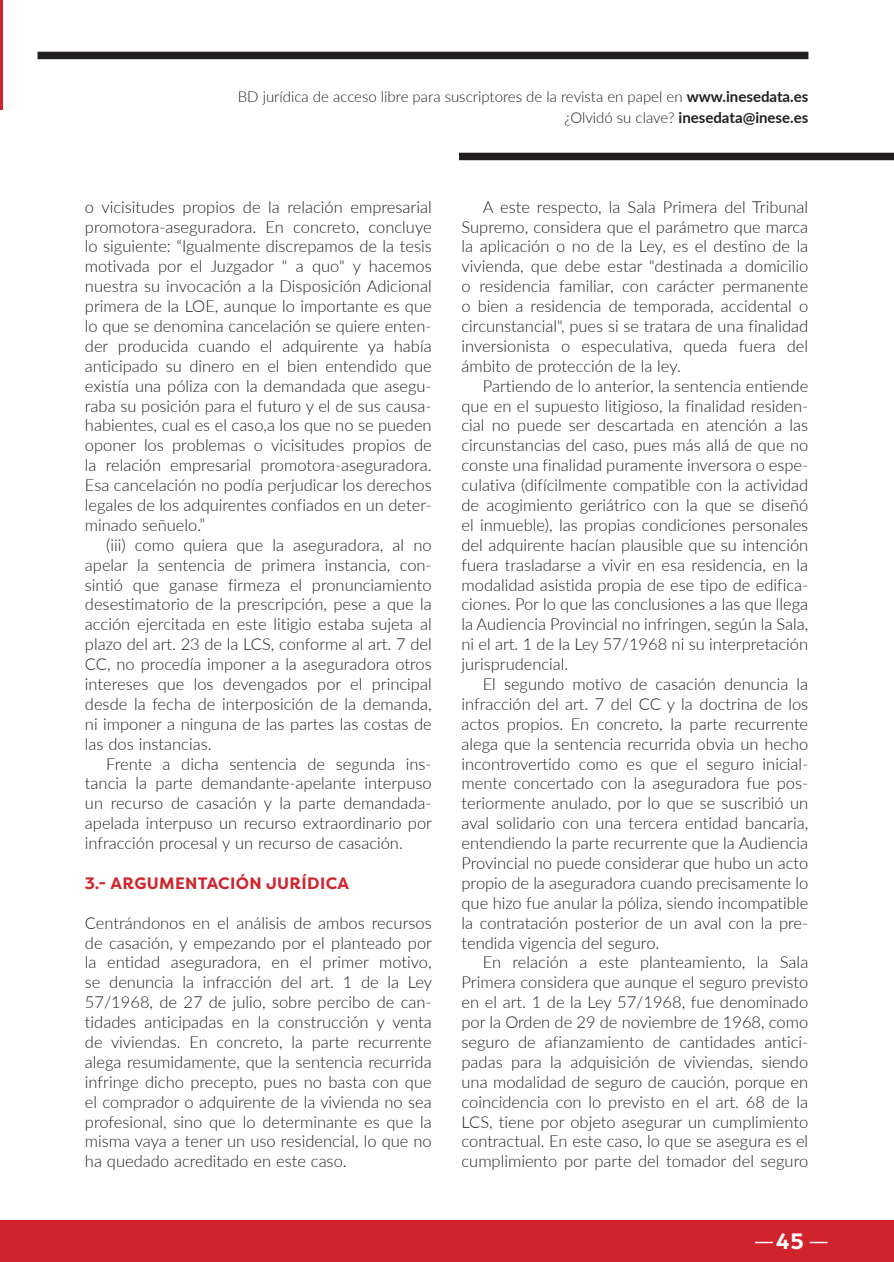
<style>
.page{position:relative;width:894px;height:1262px;background:#fff}
.page>*{position:absolute;margin:0;border:0;box-sizing:border-box;transform-origin:0 0}
.t1{font:700 24px "Arboria";color:#fff}
.t2{font:300 16.5px/20px "Lato";color:#231f20;text-align:justify}
.t3{font:700 16.5px "Filson Pro";letter-spacing:.02em;color:#d0232c}
.t4{font:300 15px/21.6px "Lato";color:#231f20;text-align:right}
.s1{font-weight:700}
</style>
<div class="page">
<div style="left:38px;top:52px;width:770px;height:7px;background:#231f20"></div>
<hr style="left:0;top:0;width:3px;height:110px;background:#d0232c">
<div style="left:459px;top:153px;width:434px;height:7px;background:#231f20"></div>
<div style="left:0;top:1219px;width:893px;height:43px;background:#d0232c"></div>
<svg style="left:755px;top:1241px;width:17px;height:2px"></svg>
<svg style="left:809px;top:1241px;width:18px;height:2px"></svg>
<p class="t4" style="left:238px;top:85px;width:572px">BD jurídica de acceso libre para suscriptores de la revista en papel en <span class="s1">www.inesedata.es </span>¿Olvidó su clave? <span class="s1">inesedata@inese.es</span></p>
<p class="t2" style="left:85px;top:196px;width:348px">o vicisitudes propios de la relación empresarial promotora-aseguradora. En concreto, concluye lo siguiente: “Igualmente discrepamos de la tesis motivada por el Juzgador " a quo" y hacemos nuestra su invocación a la Disposición Adicional primera de la LOE, aunque lo importante es que lo que se denomina cancelación se quiere enten&shy;der producida cuando el adquirente ya había anticipado su dinero en el bien entendido que existía una póliza con la demandada que asegu&shy;raba su posición para el futuro y el de sus causa&shy;habientes, cual es el caso,a los que no se pueden oponer los problemas o vicisitudes propios de la relación empresarial promotora-aseguradora.<br>Esa cancelación no podía perjudicar los derechos legales de los adquirentes confiados en un deter&shy;minado señuelo.”</p>
<p class="t2" style="left:85px;top:534px;width:348px;text-indent:21px">(iii) como quiera que la aseguradora, al no apelar la sentencia de primera instancia, con&shy;sintió que ganase firmeza el pronunciamiento desestimatorio de la prescripción, pese a que la acción ejercitada en este litigio estaba sujeta al plazo del art. 23 de la LCS, conforme al art. 7 del CC, no procedía imponer a la aseguradora otros intereses que los devengados por el principal desde la fecha de interposición de la demanda, ni imponer a ninguna de las partes las costas de las dos instancias.</p>
<p class="t2" style="left:85px;top:753px;width:348px;text-indent:21px">Frente a dicha sentencia de segunda ins&shy;tancia la parte demandante-apelante interpuso un recurso de casación y la parte demandada&shy;apelada interpuso un recurso extraordinario por infracción procesal y un recurso de casación.</p>
<p class="t3" style="left:85px;top:872px;width:266px">3.- ARGUMENTACIÓN JURÍDICA</p>
<p class="t2" style="left:85px;top:912px;width:348px">Centrándonos en el análisis de ambos recursos de casación, y empezando por el planteado por la entidad aseguradora, en el primer motivo, se denuncia la infracción del art. 1 de la Ley 57/1968, de 27 de julio, sobre percibo de can&shy;tidades anticipadas en la construcción y venta de viviendas. En concreto, la parte recurrente alega resumidamente, que la sentencia recurrida infringe dicho precepto, pues no basta con que el comprador o adquirente de la vivienda no sea profesional, sino que lo determinante es que la misma vaya a tener un uso residencial, lo que no ha quedado acreditado en este caso.</p>
<p class="t2" style="left:461px;top:196px;width:348px;text-indent:21px">A este respecto, la Sala Primera del Tribunal Supremo, considera que el parámetro que marca la aplicación o no de la Ley, es el destino de la vivienda, que debe estar "destinada a domicilio o residencia familiar, con carácter permanente o bien a residencia de temporada, accidental o circunstancial", pues si se tratara de una finalidad inversionista o especulativa, queda fuera del ámbito de protección de la ley.</p>
<p class="t2" style="left:461px;top:375px;width:348px;text-indent:21px">Partiendo de lo anterior, la sentencia entiende que en el supuesto litigioso, la finalidad residen&shy;cial no puede ser descartada en atención a las circunstancias del caso, pues más allá de que no conste una finalidad puramente inversora o espe&shy;culativa (difícilmente compatible con la actividad de acogimiento geriátrico con la que se diseñó el inmueble), las propias condiciones personales del adquirente hacían plausible que su intención fuera trasladarse a vivir en esa residencia, en la modalidad asistida propia de ese tipo de edifica&shy;ciones. Por lo que las conclusiones a las que llega la Audiencia Provincial no infringen, según la Sala, ni el art. 1 de la Ley 57/1968 ni su interpretación jurisprudencial.</p>
<p class="t2" style="left:461px;top:673px;width:348px;text-indent:21px">El segundo motivo de casación denuncia la infracción del art. 7 del CC y la doctrina de los actos propios. En concreto, la parte recurrente alega que la sentencia recurrida obvia un hecho incontrovertido como es que el seguro inicial&shy;mente concertado con la aseguradora fue pos&shy;teriormente anulado, por lo que se suscribió un aval solidario con una tercera entidad bancaria, entendiendo la parte recurrente que la Audiencia Provincial no puede considerar que hubo un acto propio de la aseguradora cuando precisamente lo que hizo fue anular la póliza, siendo incompatible la contratación posterior de un aval con la pre&shy;tendida vigencia del seguro.</p>
<p class="t2" style="left:461px;top:952px;width:348px;text-indent:21px">En relación a este planteamiento, la Sala Primera considera que aunque el seguro previsto en el art. 1 de la Ley 57/1968, fue denominado por la Orden de 29 de noviembre de 1968, como seguro de afianzamiento de cantidades antici&shy;padas para la adquisición de viviendas, siendo una modalidad de seguro de caución, porque en coincidencia con lo previsto en el art. 68 de la LCS, tiene por objeto asegurar un cumplimiento contractual. En este caso, lo que se asegura es el cumplimiento por parte del tomador del seguro</p>
<h1 class="t1" style="left:775px;top:1224px;width:30px">45</h1>
</div>
